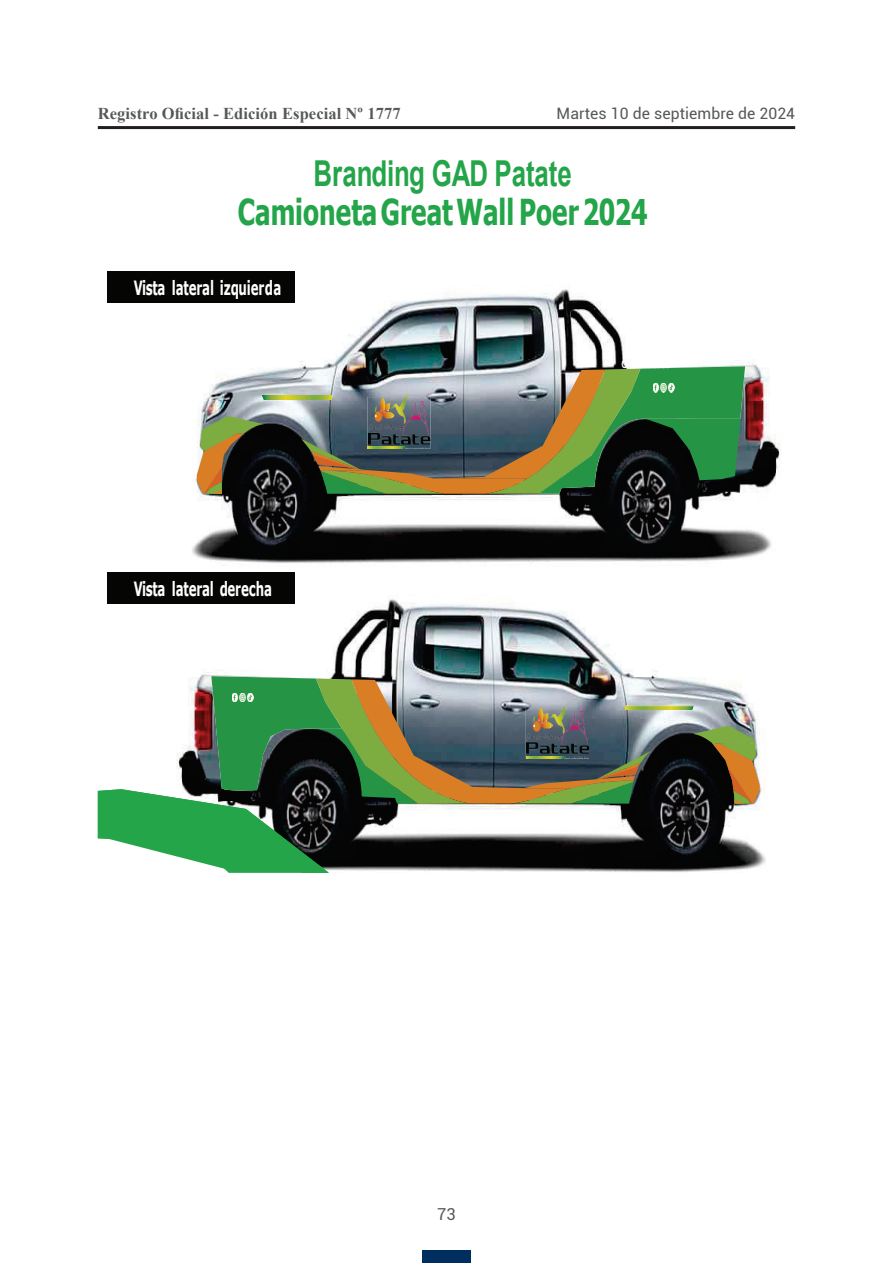
<style>
.page{position:relative;width:893px;height:1263px;background:#fff}
.page>*{position:absolute;margin:0;border:0;box-sizing:border-box;transform-origin:0 0}
.t1{font:700 35.7px "Tahoma";color:#24a549;scale:.72 1}
.t2{font:700 35.7px "Arial";letter-spacing:-.005em;color:#24a549;scale:.72 1}
.t3{font:700 19.65px "Verdana";letter-spacing:-.015em;color:#fff;scale:.6 1}
.t4{font:700 16.5px "Times New Roman";letter-spacing:.005em;color:#57585a}
.t5{font:16.5px "Roboto";color:#57585a}
.t6{font:15.75px "Roboto";letter-spacing:.005em;color:#57585a}
</style>
<div class="page">
<hr style="left:98px;top:126px;width:697px;height:3px;background:#231f20">
<div style="left:422px;top:1250px;width:49px;height:13px;background:#002e5e"></div>
<svg style="left:107px;top:271px;width:674px;height:601px"></svg>
<svg style="left:98px;top:676px;width:553px;height:197px"></svg>
<div style="left:108px;top:271px;width:187px;height:31px;background:#050604"></div>
<div style="left:108px;top:573px;width:187px;height:31px;background:#050604"></div>
<div style="left:90px;top:854px;width:49px;height:30px;background:#fff"></div>
<p class="t4" style="left:98px;top:102px;width:304px">Registro Oficial - Edición Especial Nº 1777</p>
<p class="t6" style="left:557px;top:102px;width:240px">Martes 10 de septiembre de 2024</p>
<h1 class="t2" style="left:313px;top:148px;width:360px">Branding GAD Patate</h1>
<h1 class="t1" style="left:238px;top:187px;width:571px">Camioneta Great Wall Poer 2024</h1>
<p class="t3" style="left:134px;top:274px;width:248px">Vista lateral izquierda</p>
<p class="t3" style="left:134px;top:575px;width:232px">Vista lateral derecha</p>
<p class="t5" style="left:437px;top:1203px;width:20px">73</p>
</div>
